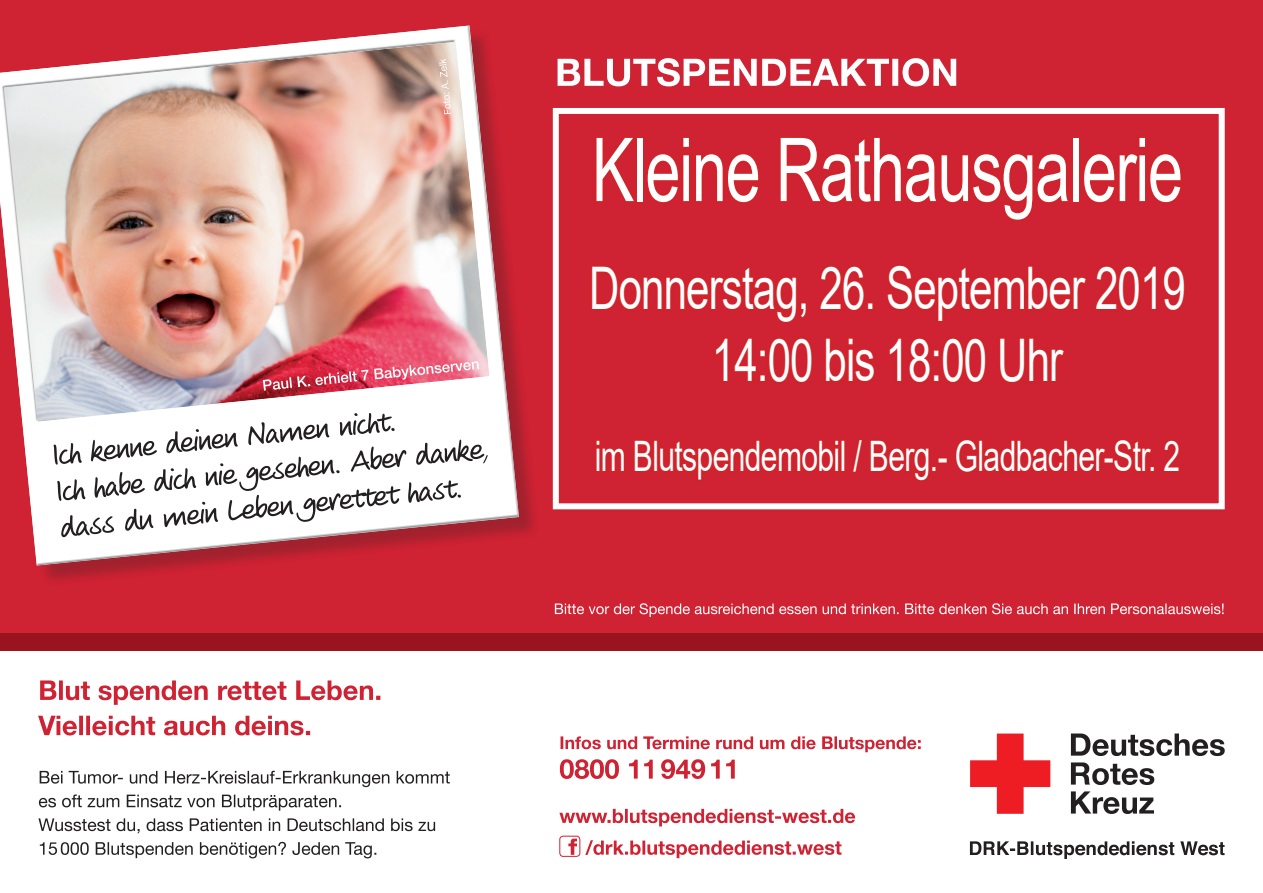
<style>
.page{position:relative;width:1263px;height:893px;background:#fff}
.page>*{position:absolute;margin:0;border:0;box-sizing:border-box;transform-origin:0 0}
.t1{font:88.2px "Arial";letter-spacing:-.02em;color:#fff;scale:.71 1}
.t2{font:58.8px/72px "Arial";letter-spacing:-.02em;color:#fff;text-align:center;scale:.71 1}
.t3{font:42px "Arial";letter-spacing:-.02em;color:#fff;scale:.71 1}
</style>
<div class="page">
<div style="left:0;top:0;width:1263px;height:649px;background:#cf2233"></div>
<svg style="left:1071px;top:791px;width:83px;height:23px"></svg>
<svg style="left:1071px;top:762px;width:83px;height:23px"></svg>
<svg style="left:1071px;top:733px;width:154px;height:23px"></svg>
<svg style="left:970px;top:733px;width:80px;height:81px"></svg>
<svg style="left:970px;top:841px;width:254px;height:18px"></svg>
<svg style="left:585px;top:840px;width:256px;height:18px"></svg>
<svg style="left:559px;top:809px;width:296px;height:17px"></svg>
<svg style="left:560px;top:759px;width:175px;height:20px"></svg>
<svg style="left:560px;top:736px;width:361px;height:16px"></svg>
<div style="left:559px;top:836px;width:21px;height:21px;border:1px solid #cf2233;border-radius:3px"></div>
<svg style="left:568px;top:838px;width:9px;height:17px"></svg>
<svg style="left:40px;top:842px;width:336px;height:16px"></svg>
<svg style="left:38px;top:818px;width:397px;height:15px"></svg>
<svg style="left:39px;top:794px;width:302px;height:17px"></svg>
<svg style="left:40px;top:771px;width:410px;height:16px"></svg>
<svg style="left:38px;top:716px;width:272px;height:19px"></svg>
<svg style="left:40px;top:680px;width:340px;height:25px"></svg>
<div style="left:553px;top:108px;width:672px;height:401px;border:6px solid #fff"></div>
<svg style="left:557px;top:58px;width:399px;height:28px"></svg>
<div style="left:0;top:634px;width:1263px;height:17px;background:#9a1420"></div>
<svg style="left:555px;top:603px;width:668px;height:14px"></svg>
<div style="left:0;top:29px;width:539px;height:557px;background:#231f20;opacity:.26"></div>
<img style="left:0;top:25px;width:520px;height:541px">
<svg style="left:54px;top:413px;width:434px;height:124px;background:#ddd9d9"></svg>
<svg style="left:263px;top:361px;width:216px;height:30px;background:#e37184"></svg>
<svg style="left:439px;top:58px;width:12px;height:56px"></svg>
<h1 class="t1" style="left:592px;top:109px;width:834px">Kleine Rathausgalerie</h1>
<p class="t2" style="left:589px;top:252px;width:842px">Donnerstag, 26. September 2019<br>14:00 bis 18:00 Uhr</p>
<p class="t3" style="left:595px;top:427px;width:826px">im Blutspendemobil / Berg.- Gladbacher-Str. 2</p>
</div>
